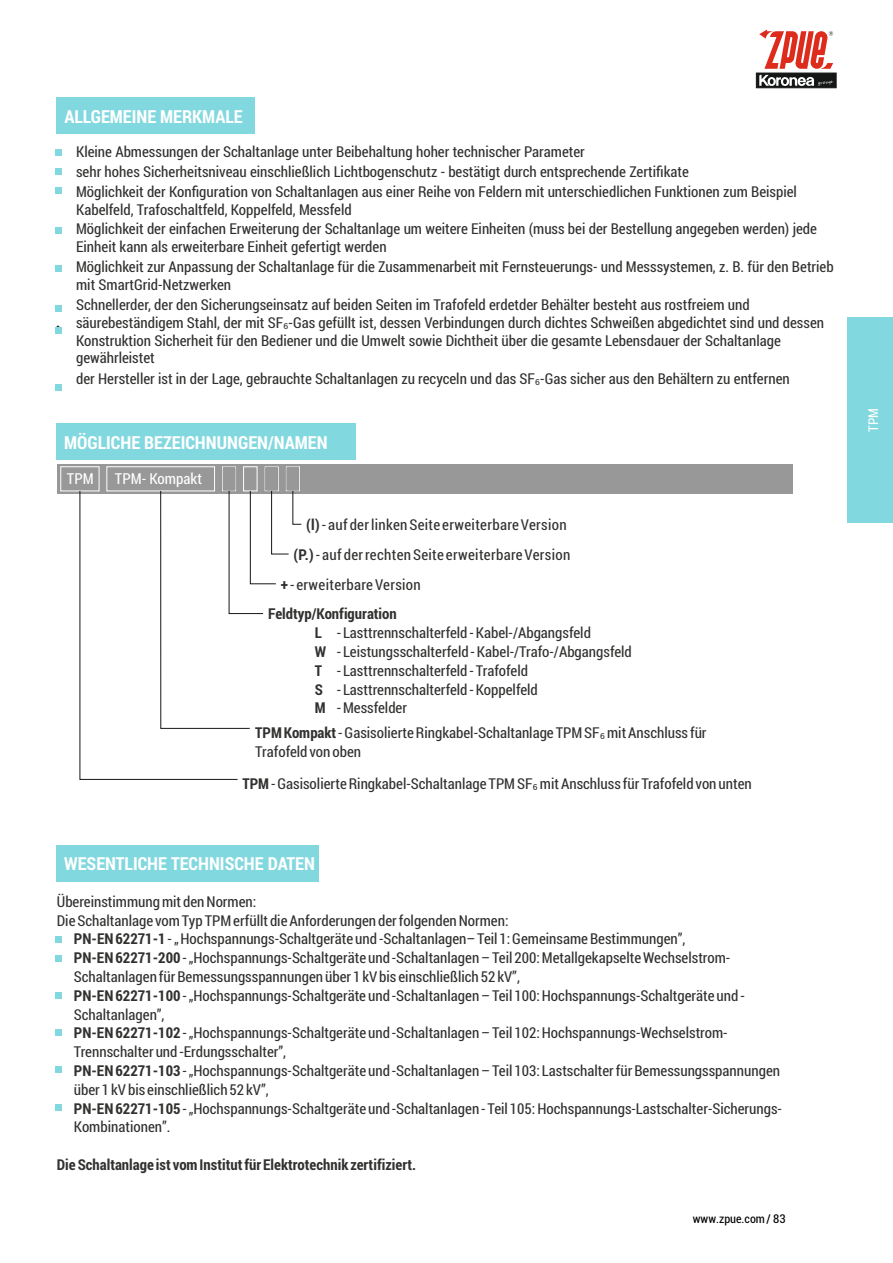
<style>
.page{position:relative;width:893px;height:1263px;background:#fff}
.page>*{position:absolute;margin:0;border:0;box-sizing:border-box;transform-origin:0 0}
.t1{font:700 18px "Roboto Condensed";color:#fff}
.t2{font:15.15px "Roboto Condensed";color:#fff}
.t3{font:15px/18.8px "Roboto Condensed";color:#313130}
.t4{font:15px "Roboto Condensed";letter-spacing:.02em;color:#313130}
.t5{font:700 15px "Roboto Condensed";color:#313130}
.t6{font:13.5px "Roboto Condensed";color:#fff}
.t7{font:condensed 12px "Roboto";color:#000}
.s1{font-family:"Yu Gothic UI"}
.s2{font-weight:700}
</style>
<div class="page">
<div style="left:57px;top:423px;width:299px;height:36px;background:#82d8df"></div>
<div style="left:57px;top:97px;width:198px;height:37px;background:#82d8df"></div>
<div style="left:57px;top:846px;width:262px;height:36px;background:#82d8df"></div>
<svg style="left:56px;top:150px;width:6px;height:6px"></svg>
<svg style="left:56px;top:936px;width:6px;height:6px"></svg>
<div style="left:56px;top:187px;width:6px;height:7px;background:#82d8df"></div>
<svg style="left:56px;top:992px;width:6px;height:6px"></svg>
<svg style="left:56px;top:1030px;width:6px;height:6px"></svg>
<svg style="left:56px;top:1067px;width:6px;height:6px"></svg>
<svg style="left:56px;top:1105px;width:6px;height:6px"></svg>
<svg style="left:56px;top:169px;width:6px;height:6px"></svg>
<svg style="left:56px;top:955px;width:6px;height:6px"></svg>
<svg style="left:56px;top:227px;width:6px;height:6px"></svg>
<svg style="left:56px;top:266px;width:6px;height:6px"></svg>
<svg style="left:56px;top:305px;width:6px;height:6px"></svg>
<svg style="left:56px;top:326px;width:6px;height:7px"></svg>
<svg style="left:56px;top:384px;width:6px;height:6px"></svg>
<div style="left:57px;top:464px;width:735px;height:30px;background:#989899"></div>
<div style="left:60px;top:466px;width:39px;height:25px;border:1px solid #fff"></div>
<div style="left:243px;top:466px;width:14px;height:25px;border:1px solid #fff"></div>
<div style="left:222px;top:466px;width:14px;height:25px;border:1px solid #fff"></div>
<div style="left:264px;top:466px;width:15px;height:25px;border:1px solid #fff"></div>
<div style="left:286px;top:466px;width:14px;height:25px;border:1px solid #fff"></div>
<div style="left:106px;top:466px;width:109px;height:25px;border:1px solid #fff"></div>
<svg style="left:79px;top:490px;width:159px;height:290px"></svg>
<svg style="left:160px;top:490px;width:142px;height:239px"></svg>
<div style="left:756px;top:73px;width:80px;height:15px;background:#151616;border:1px solid #151616"></div>
<svg style="left:759px;top:29px;width:74px;height:40px"></svg>
<svg style="left:759px;top:75px;width:74px;height:12px"></svg>
<div style="left:847px;top:317px;width:46px;height:206px;background:#82d8df"></div>
<p class="t1" style="left:64px;top:105px;width:180px">ALLGEMEINE MERKMALE</p>
<p class="t3" style="left:76px;top:142px;width:722px;line-height:19.8px">Kleine Abmessungen der Schaltanlage unter Beibehaltung hoher technischer Parameter<br>sehr hohes Sicherheitsniveau einschließlich Lichtbogenschutz - bestätigt durch entsprechende Zertifikate<br>Möglichkeit der Konfiguration von Schaltanlagen aus einer Reihe von Feldern mit unterschiedlichen Funktionen zum Beispiel</p>
<p class="t3" style="left:76px;top:199px;width:742px;line-height:19.8px">Kabelfeld, Trafoschaltfeld, Koppelfeld, Messfeld<br>Möglichkeit der einfachen Erweiterung der Schaltanlage um weitere Einheiten (muss bei der Bestellung angegeben werden) jede</p>
<p class="t3" style="left:76px;top:237px;width:759px;line-height:19.8px">Einheit kann als erweiterbare Einheit gefertigt werden<br>Möglichkeit zur Anpassung der Schaltanlage für die Zusammenarbeit mit Fernsteuerungs- und Messsystemen, z. B. für den Betrieb</p>
<p class="t3" style="left:76px;top:274px;width:675px;line-height:19.8px">mit SmartGrid-Netzwerken<br>Schnellerder, der den Sicherungseinsatz auf beiden Seiten im Trafofeld erdetder Behälter besteht aus rostfreiem und</p>
<p class="t3" style="left:76px;top:313px;width:749px;line-height:17.9px">säurebeständigem Stahl, der mit SF<span class="s1">₆</span>-Gas gefüllt ist, dessen Verbindungen durch dichtes Schweißen abgedichtet sind und dessen<br>Konstruktion Sicherheit für den Bediener und die Umwelt sowie Dichtheit über die gesamte Lebensdauer der Schaltanlage gewährleistet</p>
<p class="t3" style="left:76px;top:368px;width:715px">der Hersteller ist in der Lage, gebrauchte Schaltanlagen zu recyceln und das SF<span class="s1">₆</span>-Gas sicher aus den Behältern zu entfernen</p>
<p class="t1" style="left:64px;top:430px;width:265px">MÖGLICHE BEZEICHNUNGEN/NAMEN</p>
<p class="t2" style="left:67px;top:468px;width:28px">TPM</p>
<p class="t2" style="left:115px;top:468px;width:89px">TPM- Kompakt</p>
<p class="t4" style="left:306px;top:514px;width:262px"><span class="s2">(l)</span> - auf der linken Seite erweiterbare Version</p>
<p class="t4" style="left:294px;top:544px;width:278px"><span class="s2">(P.)</span> - auf der rechten Seite erweiterbare Version</p>
<p class="t4" style="left:281px;top:574px;width:142px"><span class="s2">+</span>- erweiterbare Version</p>
<p class="t3" style="left:315px;top:604px;width:319px;text-indent:-47px"><span class="s2">Feldtyp/Konfiguration<br>L</span> - Lasttrennschalterfeld - Kabel-/Abgangsfeld<br><span class="s2">W</span> - Leistungsschalterfeld - Kabel-/Trafo-/Abgangsfeld <span class="s2">T</span> - Lasttrennschalterfeld - Trafofeld<br><span class="s2">S</span> - Lasttrennschalterfeld - Koppelfeld<br><span class="s2">M</span> - Messfelder</p>
<p class="t3" style="left:255px;top:723px;width:453px"><span class="s2">TPM Kompakt</span> - Gasisolierte Ringkabel-Schaltanlage TPM SF<span class="s1">₆</span> mit Anschluss für<br>Trafofeld von oben</p>
<p class="t3" style="left:243px;top:774px;width:511px"><span class="s2">TPM</span> - Gasisolierte Ringkabel-Schaltanlage TPM SF<span class="s1">₆</span> mit Anschluss für Trafofeld von unten</p>
<p class="t1" style="left:64px;top:851px;width:252px">WESENTLICHE TECHNISCHE DATEN</p>
<p class="t3" style="left:57px;top:891px;width:453px">Übereinstimmung mit den Normen:<br>Die Schaltanlage vom Typ TPM erfüllt die Anforderungen der folgenden Normen:</p>
<p class="t3" style="left:57px;top:929px;width:630px">• <span class="s2">PN-EN 62271-1</span> - „ Hochspannungs-Schaltgeräte und -Schaltanlagen– Teil 1: Gemeinsame Bestimmungen”,</p>
<p class="t3" style="left:74px;top:948px;width:658px;text-indent:-17px">• <span class="s2">PN-EN 62271-200</span> - „Hochspannungs-Schaltgeräte und -Schaltanlagen – Teil 200: Metallgekapselte Wechselstrom-<br>Schaltanlagen für Bemessungsspannungen über 1 kV bis einschließlich 52 kV”,</p>
<p class="t3" style="left:74px;top:985px;width:672px;text-indent:-17px">• <span class="s2">PN-EN 62271-100</span> - „Hochspannungs-Schaltgeräte und -Schaltanlagen – Teil 100: Hochspannungs-Schaltgeräte und -<br>Schaltanlagen”,</p>
<p class="t3" style="left:74px;top:1023px;width:655px;text-indent:-17px">• <span class="s2">PN-EN 62271-102</span> - „Hochspannungs-Schaltgeräte und -Schaltanlagen – Teil 102: Hochspannungs-Wechselstrom-<br>Trennschalter und -Erdungsschalter”,</p>
<p class="t3" style="left:74px;top:1061px;width:708px;text-indent:-17px">• <span class="s2">PN-EN 62271-103</span> - „Hochspannungs-Schaltgeräte und -Schaltanlagen – Teil 103: Lastschalter für Bemessungsspannungen über 1 kV bis einschließlich 52 kV”,</p>
<p class="t3" style="left:74px;top:1098px;width:710px;text-indent:-17px">• <span class="s2">PN-EN 62271-105</span> - „Hochspannungs-Schaltgeräte und -Schaltanlagen - Teil 105: Hochspannungs-Lastschalter-Sicherungs-<br>Kombinationen”.</p>
<p class="t5" style="left:57px;top:1154px;width:361px">Die Schaltanlage ist vom Institut für Elektrotechnik zertifiziert.</p>
<p class="t7" style="left:693px;top:1210px;width:94px">www.zpue.com / 83</p>
<p class="t6" style="left:864px;top:432px;width:25px;rotate:-90deg">TPM</p>
</div>
